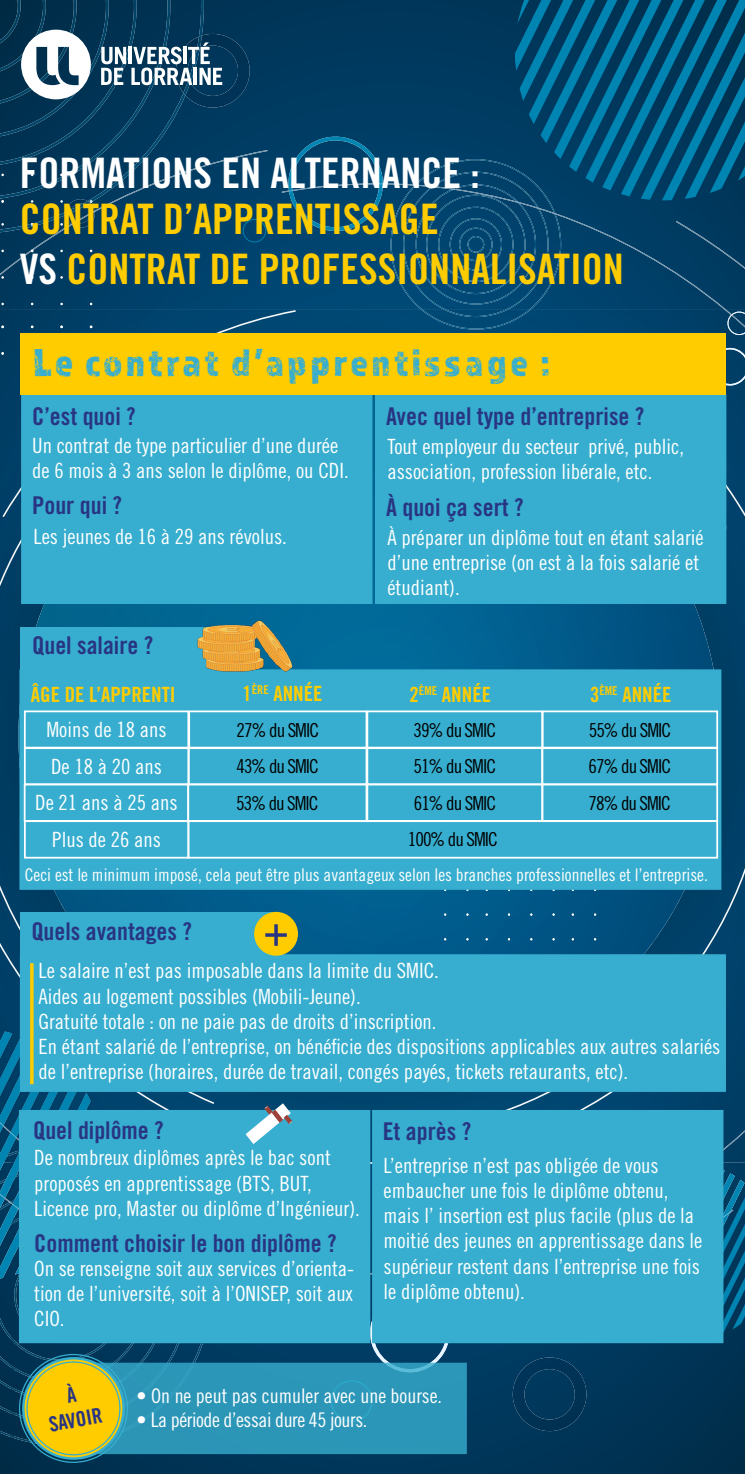
<style>
.page{position:relative;width:745px;height:1474px;background:#fff}
.page>*{position:absolute;margin:0;border:0;box-sizing:border-box;transform-origin:0 0}
.t1{font:42px/50.4px "Trade Gothic LT Std Bd Cn 20";color:#fc0}
.t2{font:42px "Trade Gothic LT Std Bd Cn 20";color:#fff}
.t3{font:40.25px "Almaq Rough";letter-spacing:.08em;color:#37aecf}
.t4{font:24.5px "Trade Gothic LT Std Bd Cn 20";color:#283583}
.t5{font:21px/25.2px "Trade Gothic LT Std Cn 18";color:#fff}
.t6{font:21px "Trade Gothic LT Std Bd Cn 20";color:#fc0}
.t7{font:21px/25.2px "Trade Gothic LT Std Bd Cn 20";color:#283583;text-align:center}
.t8{font:20.12px "Trade Gothic LT Std Cn 18";color:#fff}
.t9{font:20.12px "Trade Gothic LT Std Cn 18";letter-spacing:-.02em;color:#fff}
.t10{font:19.25px/36.4px "Trade Gothic LT Std Cn 18";letter-spacing:-.05em;color:#000;text-align:justify}
.t11{font:17.5px "Trade Gothic LT Std Cn 18";color:#fff}
.t12{font:12.25px "Trade Gothic LT Std Bd Cn 20";color:#fc0}
.s1{color:#fff}
.s2{font-size:21px}
</style>
<div class="page">
<img style="left:0;top:0;width:744px;height:310px">
<img style="left:0;top:1449px;width:11px;height:24px">
<img style="left:11px;top:1163px;width:733px;height:310px">
<img style="left:512px;top:1357px;width:74px;height:73px">
<img style="left:204px;top:34px;width:45px;height:73px">
<svg style="left:497px;top:0;width:102px;height:183px;background:#005078"></svg>
<svg style="left:599px;top:0;width:145px;height:209px;background:#00567e"></svg>
<img style="left:0;top:1280px;width:211px;height:169px">
<img style="left:390px;top:152px;width:170px;height:31px">
<img style="left:0;top:0;width:204px;height:150px">
<img style="left:183px;top:36px;width:19px;height:59px">
<div style="left:582px;top:310px;width:142px;height:23px;background:#00416b"></div>
<div style="left:0;top:310px;width:421px;height:80px;background:#004874"></div>
<img style="left:712px;top:315px;width:12px;height:18px">
<img style="left:421px;top:310px;width:109px;height:23px">
<img style="left:724px;top:327px;width:20px;height:34px">
<div style="left:0;top:390px;width:18px;height:341px;background:#003d63"></div>
<div style="left:632px;top:855px;width:112px;height:268px;background:#00416a"></div>
<svg style="left:2px;top:310px;width:293px;height:207px;background:#05436b"></svg>
<svg style="left:0;top:731px;width:179px;height:378px;background:#07446a"></svg>
<svg style="left:307px;top:1091px;width:325px;height:72px;background:#074e77"></svg>
<svg style="left:719px;top:361px;width:25px;height:494px;background:#05456b"></svg>
<img style="left:0;top:150px;width:267px;height:125px">
<img style="left:71px;top:211px;width:24px;height:14px">
<svg style="left:329px;top:1290px;width:122px;height:72px;background:#134d72"></svg>
<img style="left:726px;top:221px;width:18px;height:48px">
<svg style="left:0;top:1030px;width:120px;height:250px;background:#055d86"></svg>
<svg style="left:585px;top:1162px;width:159px;height:186px;background:#035278"></svg>
<img style="left:723px;top:1130px;width:21px;height:32px">
<img style="left:281px;top:183px;width:445px;height:127px">
<svg style="left:285px;top:134px;width:100px;height:100px;background:#044a74"></svg>
<img style="left:414px;top:185px;width:141px;height:29px">
<img style="left:724px;top:310px;width:20px;height:17px">
<svg style="left:727px;top:311px;width:17px;height:24px"></svg>
<img style="left:18px;top:385px;width:701px;height:701px">
<svg style="left:101px;top:42px;width:121px;height:43px"></svg>
<svg style="left:21px;top:30px;width:70px;height:69px"></svg>
<div style="left:21px;top:394px;width:351px;height:210px;background:#37aecf;border:2px solid #37aecf"></div>
<div style="left:375px;top:394px;width:350px;height:210px;background:#37aecf;border:2px solid #37aecf"></div>
<div style="left:20px;top:626px;width:233px;height:44px;background:#37aecf"></div>
<div style="left:19px;top:669px;width:702px;height:220px;background:#37aecf;border:2px solid #37aecf"></div>
<div style="left:24px;top:746px;width:165px;height:39px;border:2px solid #fff"></div>
<div style="left:188px;top:746px;width:179px;height:39px;border:2px solid #fff"></div>
<div style="left:366px;top:746px;width:176px;height:39px;border:2px solid #fff"></div>
<div style="left:24px;top:783px;width:165px;height:39px;border:2px solid #fff"></div>
<div style="left:24px;top:820px;width:165px;height:38px;border:2px solid #fff"></div>
<div style="left:187px;top:783px;width:180px;height:39px;border:2px solid #fff"></div>
<div style="left:187px;top:820px;width:530px;height:38px;border:2px solid #fff"></div>
<div style="left:366px;top:783px;width:177px;height:39px;border:2px solid #fff"></div>
<div style="left:24px;top:710px;width:165px;height:39px;border:2px solid #fff"></div>
<div style="left:188px;top:710px;width:179px;height:39px;border:2px solid #fff"></div>
<div style="left:366px;top:710px;width:176px;height:39px;border:2px solid #fff"></div>
<div style="left:541px;top:710px;width:176px;height:39px;border:2px solid #fff"></div>
<div style="left:541px;top:746px;width:176px;height:39px;border:2px solid #fff"></div>
<div style="left:541px;top:783px;width:176px;height:39px;border:2px solid #fff"></div>
<div style="left:20px;top:911px;width:258px;height:44px;background:#37aecf"></div>
<div style="left:20px;top:954px;width:705px;height:137px;background:#37aecf"></div>
<div style="left:254px;top:911px;width:44px;height:44px;background:#fc0;border-radius:50%"></div>
<hr style="left:274px;top:924px;width:3px;height:21px;background:#283583">
<hr style="left:265px;top:933px;width:21px;height:3px;background:#283583">
<svg style="left:30px;top:963px;width:4px;height:121px"></svg>
<div style="left:19px;top:1109px;width:351px;height:234px;background:#37aecf"></div>
<div style="left:372px;top:1109px;width:351px;height:234px;background:#37aecf;border:2px solid #37aecf"></div>
<img style="left:191px;top:608px;width:108px;height:64px">
<div style="left:86px;top:1362px;width:380px;height:91px;background:#2c96b8;border:2px solid #37aecf"></div>
<svg style="left:23px;top:1358px;width:101px;height:100px;background:#d7c528"></svg>
<div style="left:22px;top:1356px;width:103px;height:103px;border:3px solid #37aecf;border-radius:50%"></div>
<div style="left:32px;top:1380px;width:83px;height:57px;background:#fc0"></div>
<svg style="left:243px;top:1100px;width:50px;height:44px"></svg>
<div style="left:20px;top:333px;width:704px;height:61px;background:#fc0"></div>
<h1 class="t2" style="left:20px;top:147px;width:461px">FORMATIONS EN ALTERNANCE :</h1>
<h1 class="t1" style="left:20px;top:193px;width:605px">CONTRAT D’APPRENTISSAGE<br><span class="s1">VS</span> CONTRAT DE PROFESSIONNALISATION</h1>
<h2 class="t3" style="left:33px;top:338px;width:518px">Le contrat d’apprentissage :</h2>
<p class="t4" style="left:32px;top:401px;width:105px">C’est quoi ?</p>
<p class="t5" style="left:32px;top:432px;width:318px">Un contrat de type particulier d’une durée de 6 mois à 3 ans selon le diplôme, ou CDI.</p>
<p class="t4" style="left:32px;top:491px;width:91px">Pour qui ?</p>
<p class="t5" style="left:33px;top:523px;width:255px">Les jeunes de 16 à 29 ans révolus.</p>
<p class="t4" style="left:32px;top:630px;width:123px">Quel salaire ?</p>
<p class="t4" style="left:386px;top:401px;width:259px">Avec quel type d’entreprise ?</p>
<p class="t5" style="left:387px;top:433px;width:298px">Tout employeur du secteur privé, public, association, profession libérale, etc.</p>
<p class="t4" style="left:386px;top:492px;width:139px">À quoi ça sert ?</p>
<p class="t5" style="left:387px;top:524px;width:318px">À préparer un diplôme tout en étant salarié d’une entreprise (on est à la fois salarié et étudiant).</p>
<p class="t6" style="left:31px;top:681px;width:146px">ÂGE DE L’APPRENTI</p>
<p class="t6" style="left:273px;top:681px;width:50px">ANNÉE</p>
<p class="t6" style="left:409px;top:681px;width:83px">2<sup>ÈME</sup> ANNÉE</p>
<p class="t6" style="left:589px;top:681px;width:83px">3<sup>ÈME</sup> ANNÉE</p>
<p class="t12" style="left:242px;top:682px;width:28px"><span class="s2">1</span>ÈRE</p>
<p class="t5" style="left:46px;top:717px;width:122px">Moins de 18 ans</p>
<p class="t10" style="left:236px;top:711px;width:84px">27% du SMIC</p>
<p class="t10" style="left:413px;top:711px;width:84px">39% du SMIC</p>
<p class="t10" style="left:588px;top:711px;width:84px">55% du SMIC 67% du SMIC 78% du SMIC</p>
<p class="t5" style="left:51px;top:753px;width:112px">De 18 à 20 ans</p>
<p class="t10" style="left:236px;top:747px;width:84px">43% du SMIC</p>
<p class="t10" style="left:413px;top:747px;width:84px">51% du SMIC</p>
<p class="t5" style="left:35px;top:784px;width:144px;line-height:36.6px;text-align:center">De 21 ans à 25 ans<br>Plus de 26 ans</p>
<p class="t10" style="left:236px;top:784px;width:84px">53% du SMIC</p>
<p class="t10" style="left:413px;top:784px;width:84px">61% du SMIC</p>
<p class="t10" style="left:407px;top:821px;width:91px">100% du SMIC</p>
<p class="t11" style="left:25px;top:864px;width:684px">Ceci est le minimum imposé, cela peut être plus avantageux selon les branches professionnelles et l’entreprise.</p>
<p class="t4" style="left:31px;top:915px;width:162px">Quels avantages ?</p>
<p class="t5" style="left:38px;top:958px;width:683px">Le salaire n’est pas imposable dans la limite du SMIC.<br>Aides au logement possibles (Mobili-Jeune).<br>Gratuité totale : on ne paie pas de droits d’inscription.<br>En étant salarié de l’entreprise, on bénéficie des dispositions applicables aux autres salariés de l’entreprise (horaires, durée de travail, congés payés, tickets retaurants, etc).</p>
<p class="t4" style="left:33px;top:1115px;width:132px">Quel diplôme ?</p>
<p class="t5" style="left:34px;top:1145px;width:327px">De nombreux diplômes après le bac sont proposés en apprentissage (BTS, BUT,<br>Licence pro, Master ou diplôme d’Ingénieur).</p>
<p class="t4" style="left:34px;top:1228px;width:303px">Comment choisir le bon diplôme ?</p>
<p class="t5" style="left:34px;top:1255px;width:321px;text-align:justify">On se renseigne soit aux services d’orienta&shy;tion de l’université, soit à l’ONISEP, soit aux CIO.</p>
<p class="t4" style="left:382px;top:1116px;width:90px">Et après ?</p>
<p class="t5" style="left:383px;top:1152px;width:320px">L’entreprise n’est pas obligée de vous embaucher une fois le diplôme obtenu, mais l’ insertion est plus facile (plus de la moitié des jeunes en apprentissage dans le supérieur restent dans l’entreprise une fois le diplôme obtenu).</p>
<p class="t7" style="left:42px;top:1386px;width:56px;rotate:-10deg">À<br>SAVOIR</p>
<p class="t8" style="left:136px;top:1383px;width:307px">• On ne peut pas cumuler avec une bourse.</p>
<p class="t9" style="left:136px;top:1407px;width:232px">• La période d’essai dure 45 jours.</p>
</div>
